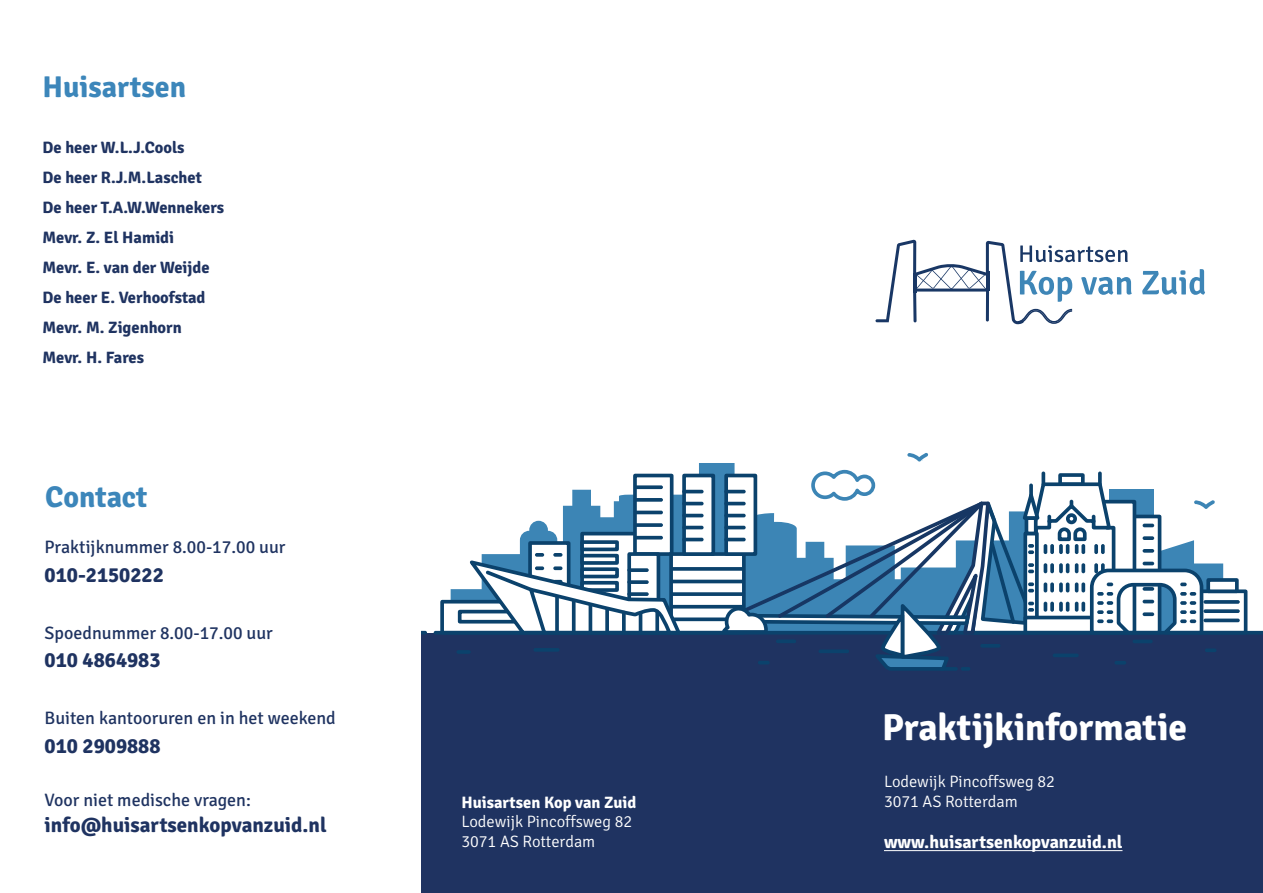
<style>
.page{position:relative;width:1263px;height:893px;background:#fff}
.page>*{position:absolute;margin:0;border:0;box-sizing:border-box;transform-origin:0 0}
.t1{font:700 37.5px "Signika";color:#fff}
.t2{font:700 30px "Signika";color:#3c86ba}
.t3{font:700 21px "Signika";color:#1f3361}
.t4{font:18px "Signika";color:#1f3361}
.t5{font:700 18px "Signika";color:#fff}
.t6{font:700 16.5px "Signika";color:#1f3361}
.t7{font:300 16.5px "Signika";color:#fff}
.t8{font:700 16.5px "Signika";color:#fff}
</style>
<div class="page">
<div style="left:421px;top:634px;width:842px;height:259px;background:#1f3361"></div>
<hr style="left:884px;top:850px;width:238px;height:1px;background:#fff">
<svg style="left:1142px;top:269px;width:63px;height:26px"></svg>
<svg style="left:875px;top:240px;width:257px;height:84px"></svg>
<svg style="left:421px;top:631px;width:6px;height:3px"></svg>
<svg style="left:434px;top:453px;width:829px;height:218px"></svg>
<p class="t2" style="left:43px;top:68px;width:145px">Huisartsen</p>
<p class="t6" style="left:43px;top:137px;width:144px">De heer W.L.J.Cools</p>
<p class="t6" style="left:43px;top:167px;width:161px">De heer R.J.M.Laschet</p>
<p class="t6" style="left:43px;top:197px;width:183px">De heer T.A.W.Wennekers</p>
<p class="t6" style="left:43px;top:227px;width:133px">Mevr. Z. El Hamidi</p>
<p class="t6" style="left:43px;top:257px;width:169px">Mevr. E. van der Weijde</p>
<p class="t6" style="left:43px;top:287px;width:164px">De heer E. Verhoofstad</p>
<p class="t6" style="left:43px;top:317px;width:141px">Mevr. M. Zigenhorn</p>
<p class="t6" style="left:43px;top:347px;width:103px">Mevr. H. Fares</p>
<p class="t2" style="left:45px;top:479px;width:104px">Contact</p>
<p class="t4" style="left:45px;top:537px;width:242px">Praktijknummer 8.00-17.00 uur</p>
<p class="t3" style="left:45px;top:562px;width:121px">010-2150222</p>
<p class="t4" style="left:45px;top:622px;width:230px">Spoednummer 8.00-17.00 uur</p>
<p class="t3" style="left:45px;top:647px;width:117px">010 4864983</p>
<p class="t4" style="left:45px;top:708px;width:293px">Buiten kantooruren en in het weekend</p>
<p class="t3" style="left:45px;top:733px;width:117px">010 2909888</p>
<p class="t4" style="left:45px;top:790px;width:208px">Voor niet medische vragen:</p>
<p class="t3" style="left:45px;top:812px;width:283px">info@huisartsenkopvanzuid.nl</p>
<p class="t8" style="left:461px;top:792px;width:176px">Huisartsen Kop van Zuid</p>
<p class="t7" style="left:461px;top:813px;width:172px">Lodewijk Pincoffsweg 82</p>
<p class="t7" style="left:461px;top:833px;width:135px">3071 AS Rotterdam</p>
<p class="t1" style="left:882px;top:705px;width:306px">Praktijkinformatie</p>
<p class="t7" style="left:884px;top:772px;width:172px">Lodewijk Pincoffsweg 82</p>
<p class="t7" style="left:884px;top:792px;width:135px">3071 AS Rotterdam</p>
<p class="t5" style="left:884px;top:831px;width:240px">www.huisartsenkopvanzuid.nl</p>
</div>
